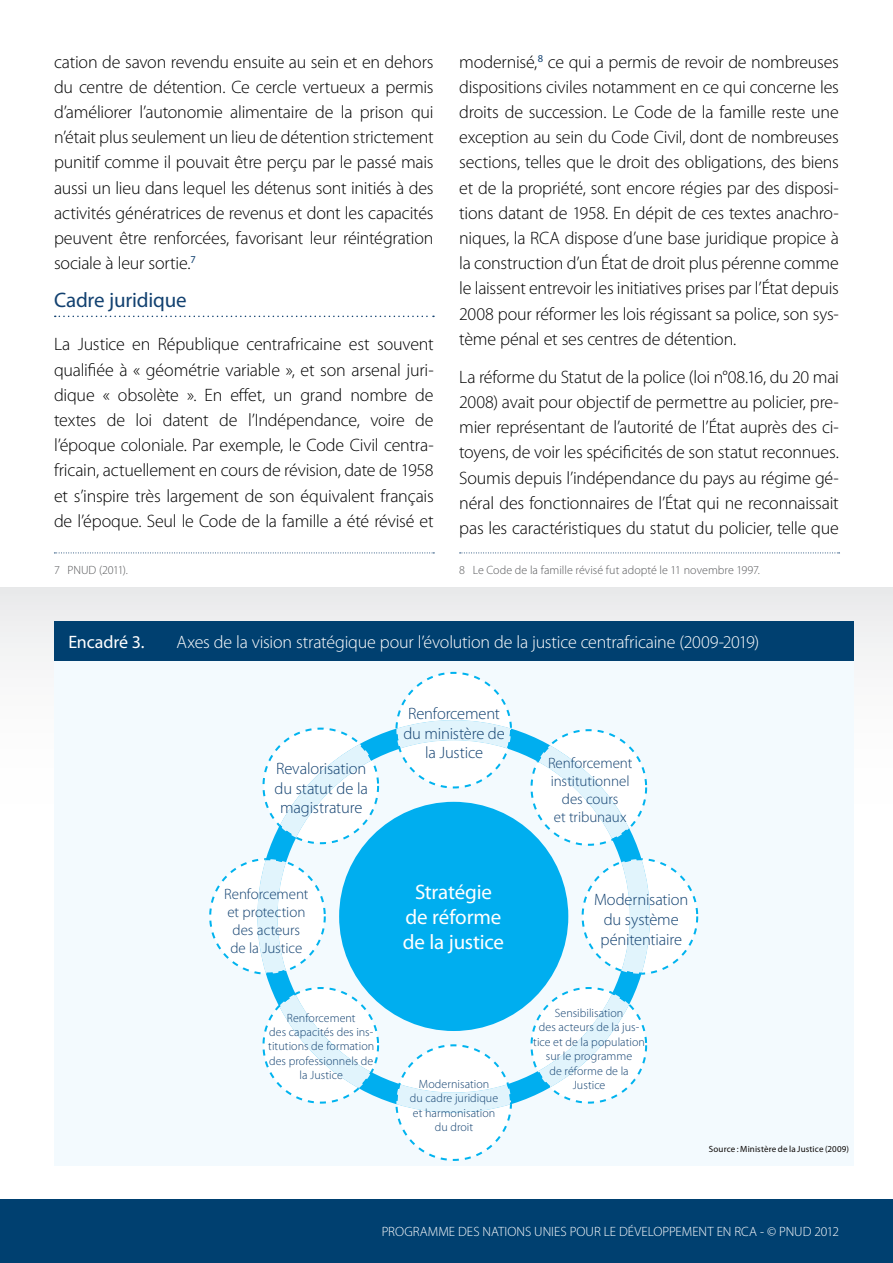
<style>
.page{position:relative;width:893px;height:1263px;background:#fff}
.page>*{position:absolute;margin:0;border:0;box-sizing:border-box;transform-origin:0 0}
.t1{font:21px "Myriad Pro";letter-spacing:-.01em;color:#fff}
.Body_copy{font:21px "Myriad Pro";letter-spacing:-.01em;color:#124170}
.t2{font:300 18px/25.2px "Myriad Pro";letter-spacing:-.015em;color:#000;text-align:justify}
.t3{font:300 18px "Myriad Pro";letter-spacing:-.01em;color:#fff}
.t4{font:18px "Myriad Pro";letter-spacing:-.01em;color:#fff}
.t5{font:300 16.5px/19.8px "Myriad Pro";letter-spacing:-.01em;color:#124170;text-align:center}
.t6{font:300 15px/18px "Myriad Pro";letter-spacing:-.005em;color:#124170;text-align:center}
.t7{font:300 13.5px "Myriad Pro";color:#fff}
.t8{font:300 12px/14.4px "Myriad Pro";letter-spacing:.005em;color:#124170;text-align:center}
.t9{font:300 12px "Myriad Pro";letter-spacing:.005em;color:#57585a}
.t10{font:9px "Myriad Pro";letter-spacing:.015em;color:#0c0806}
</style>
<div class="page">
<div style="left:0;top:588px;width:893px;height:675px;background:linear-gradient(to right,#f6f7f7,#f6f6f7)"></div>
<div style="left:0;top:1199px;width:893px;height:64px;background:#004070"></div>
<svg style="left:55px;top:316px;width:379px;height:1px"></svg>
<svg style="left:54px;top:552px;width:380px;height:1px"></svg>
<svg style="left:460px;top:552px;width:380px;height:1px"></svg>
<div style="left:54px;top:661px;width:799px;height:504px;background:#f3fafe"></div>
<div style="left:54px;top:622px;width:799px;height:39px;background:#004070"></div>
<svg style="left:266px;top:727px;width:382px;height:377px;fill:#00aeef"></svg>
<svg style="left:209px;top:858px;width:117px;height:117px"></svg>
<svg style="left:582px;top:858px;width:116px;height:117px"></svg>
<svg style="left:395px;top:672px;width:117px;height:116px"></svg>
<svg style="left:395px;top:1044px;width:117px;height:117px"></svg>
<svg style="left:262px;top:728px;width:117px;height:116px"></svg>
<svg style="left:531px;top:729px;width:116px;height:117px"></svg>
<svg style="left:531px;top:987px;width:116px;height:116px"></svg>
<svg style="left:262px;top:987px;width:117px;height:116px"></svg>
<p class="t2" style="left:54px;top:49px;width:381px">cation de savon revendu ensuite au sein et en dehors du centre de détention. Ce cercle vertueux a permis d’améliorer l’autonomie alimentaire de la prison qui n’était plus seulement un lieu de détention strictement punitif comme il pouvait être perçu par le passé mais aussi un lieu dans lequel les détenus sont initiés à des activités génératrices de revenus et dont les capacités peuvent être renforcées, favorisant leur réintégration sociale à leur sortie.<sup>7</sup></p>
<p class="Body_copy" style="left:54px;top:287px;width:134px">Cadre juridique</p>
<p class="t2" style="left:54px;top:331px;width:381px">La Justice en République centrafricaine est souvent qualifiée à « géométrie variable », et son arsenal juri&shy;dique « obsolète ». En effet, un grand nombre de textes de loi datent de l’Indépendance, voire de l’époque coloniale. Par exemple, le Code Civil centra&shy;fricain, actuellement en cours de révision, date de 1958 et s’inspire très largement de son équivalent français de l’époque. Seul le Code de la famille a été révisé et</p>
<p class="t9" style="left:54px;top:563px;width:75px">7 PNUD (2011).</p>
<p class="t2" style="left:459px;top:49px;width:381px">modernisé,<sup>8</sup> ce qui a permis de revoir de nombreuses dispositions civiles notamment en ce qui concerne les droits de succession. Le Code de la famille reste une exception au sein du Code Civil, dont de nombreuses sections, telles que le droit des obligations, des biens et de la propriété, sont encore régies par des disposi&shy;tions datant de 1958. En dépit de ces textes anachro&shy;niques, la RCA dispose d’une base juridique propice à la construction d’un État de droit plus pérenne comme le laissent entrevoir les initiatives prises par l’État depuis 2008 pour réformer les lois régissant sa police, son sys&shy;tème pénal et ses centres de détention.</p>
<p class="t2" style="left:459px;top:364px;width:381px">La réforme du Statut de la police (loi n°08.16, du 20 mai 2008) avait pour objectif de permettre au policier, pre&shy;mier représentant de l’autorité de l’État auprès des ci&shy;toyens, de voir les spécificités de son statut reconnues.<br>Soumis depuis l’indépendance du pays au régime gé&shy;néral des fonctionnaires de l’État qui ne reconnaissait pas les caractéristiques du statut du policier, telle que</p>
<p class="t9" style="left:459px;top:563px;width:302px">8 Le Code de la famille révisé fut adopté le 11 novembre 1997.</p>
<p class="t4" style="left:68px;top:631px;width:78px">Encadré 3.</p>
<p class="t3" style="left:176px;top:631px;width:584px">Axes de la vision stratégique pour l’évolution de la justice centrafricaine (2009-2019)</p>
<p class="t5" style="left:275px;top:758px;width:95px">Revalorisation du statut de la magistrature</p>
<p class="t6" style="left:224px;top:885px;width:86px">Renforcement et protection des acteurs de la Justice</p>
<p class="t8" style="left:287px;top:1010px;width:70px">Renforcement</p>
<p class="t8" style="left:268px;top:1025px;width:107px">des capacités des ins&shy;titutions de formation des professionnels de la Justice</p>
<p class="t5" style="left:403px;top:703px;width:103px">Renforcement du ministère de la Justice</p>
<p class="t6" style="left:548px;top:753px;width:86px">Renforcement institutionnel des cours<br>et tribunaux</p>
<p class="t1" style="left:415px;top:879px;width:78px">Stratégie</p>
<p class="t1" style="left:406px;top:904px;width:97px">de réforme</p>
<p class="t1" style="left:403px;top:929px;width:103px">de la justice</p>
<p class="t5" style="left:594px;top:889px;width:96px">Modernisation du système pénitentiaire</p>
<p class="t8" style="left:533px;top:1006px;width:113px">Sensibilisation<br>des acteurs de la jus&shy;tice et de la population sur le programme<br>de réforme de la</p>
<p class="t8" style="left:419px;top:1076px;width:72px">Modernisation</p>
<p class="t8" style="left:573px;top:1078px;width:34px">Justice</p>
<p class="t8" style="left:410px;top:1091px;width:90px">du cadre juridique et harmonisation du droit</p>
<p class="t10" style="left:709px;top:1143px;width:142px">Source : Ministère de la Justice (2009)</p>
<p class="t7" style="left:382px;top:1223px;width:459px">PROGRAMME DES NATIONS UNIES POUR LE DÉVELOPPEMENT EN RCA - © PNUD 2012</p>
</div>
